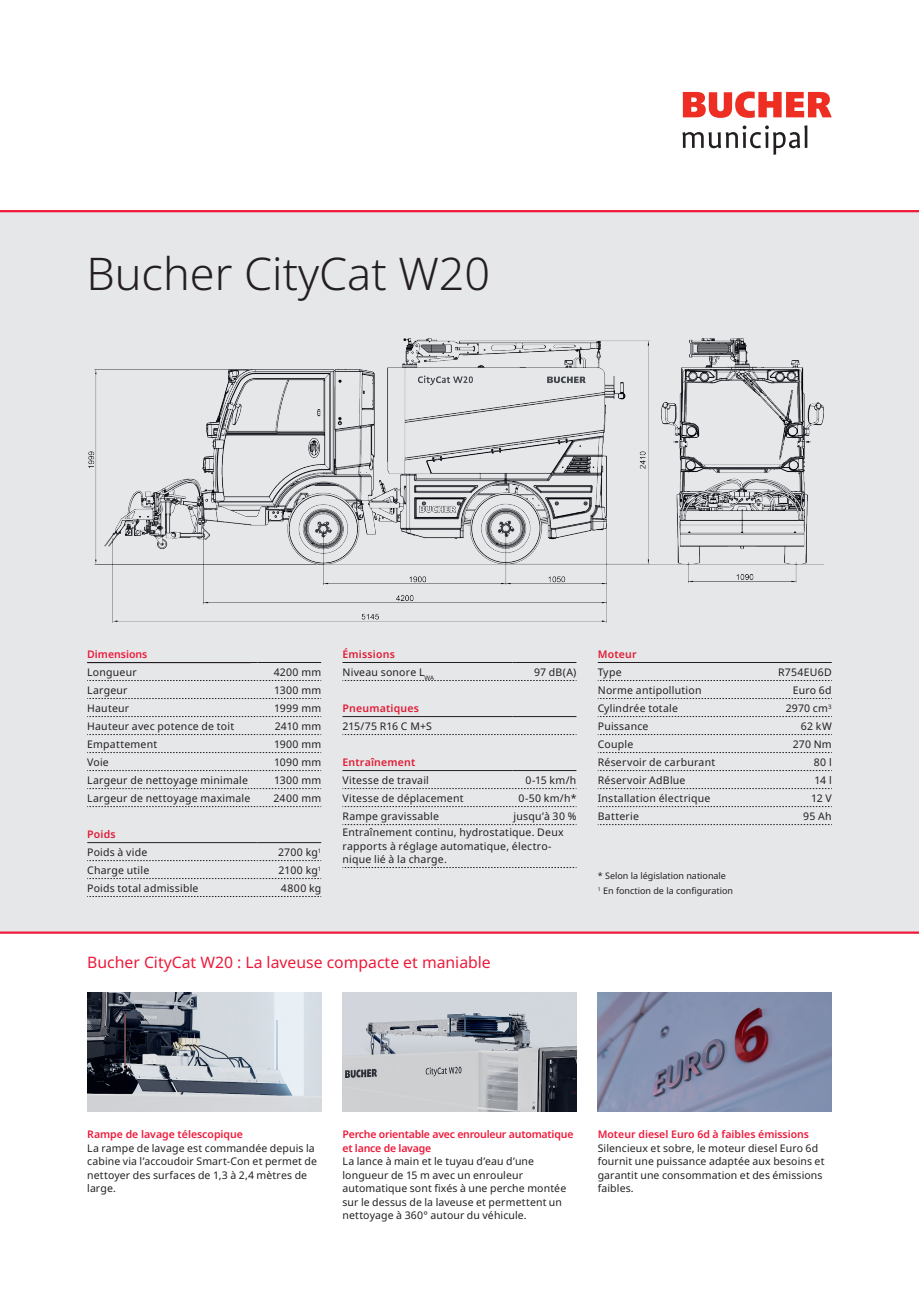
<style>
.page{position:relative;width:919px;height:1289px;background:#fff}
.page>*{position:absolute;margin:0;border:0;box-sizing:border-box;transform-origin:0 0}
.t1{font:300 45px "Noto Sans";color:#231f20}
.t2{font:15.75px "Noto Sans";color:#ed1a3a}
.t3{font:10.5px/13.5px "Noto Sans";letter-spacing:.02em;color:#231f20}
.t4{font:600 10.5px "Noto Sans";color:#ed1a3a}
.t5{font:600 10.5px/13.5px "Noto Sans";letter-spacing:-.02em;color:#ed1a3a}
.t6{font:600 10.5px "Noto Sans";letter-spacing:.02em;color:#e11b34}
.t7{font:9px/15px "Noto Sans";color:#231f20}
.s1{font-weight:600;color:#e11b34}
</style>
<div class="page">
<img style="left:597px;top:992px;width:234px;height:119px">
<div style="left:0;top:212px;width:918px;height:720px;background:#e6e7e9"></div>
<hr style="left:0;top:210px;width:918px;height:2px;background:#ed1a3a">
<hr style="left:0;top:931px;width:918px;height:2px;background:#ed1a3a">
<svg style="left:87px;top:680px;width:234px;height:1px"></svg>
<svg style="left:87px;top:698px;width:234px;height:1px"></svg>
<svg style="left:87px;top:716px;width:234px;height:1px"></svg>
<svg style="left:87px;top:734px;width:234px;height:1px"></svg>
<svg style="left:87px;top:752px;width:234px;height:1px"></svg>
<svg style="left:87px;top:770px;width:234px;height:1px"></svg>
<svg style="left:87px;top:788px;width:234px;height:1px"></svg>
<svg style="left:87px;top:806px;width:234px;height:1px"></svg>
<svg style="left:87px;top:860px;width:234px;height:1px"></svg>
<svg style="left:87px;top:878px;width:234px;height:1px"></svg>
<svg style="left:87px;top:896px;width:234px;height:1px"></svg>
<hr style="left:87px;top:662px;width:170px;height:1px;background:#231f20">
<hr style="left:257px;top:662px;width:64px;height:1px;background:#231f20">
<hr style="left:87px;top:842px;width:170px;height:1px;background:#231f20">
<hr style="left:257px;top:842px;width:64px;height:1px;background:#231f20">
<svg style="left:342px;top:680px;width:234px;height:1px"></svg>
<svg style="left:342px;top:734px;width:234px;height:1px"></svg>
<svg style="left:342px;top:788px;width:234px;height:1px"></svg>
<svg style="left:342px;top:806px;width:234px;height:1px"></svg>
<svg style="left:342px;top:824px;width:234px;height:1px"></svg>
<svg style="left:342px;top:867px;width:234px;height:1px"></svg>
<hr style="left:342px;top:662px;width:170px;height:1px;background:#231f20">
<hr style="left:512px;top:662px;width:64px;height:1px;background:#231f20">
<hr style="left:342px;top:716px;width:170px;height:1px;background:#231f20">
<hr style="left:512px;top:716px;width:64px;height:1px;background:#231f20">
<hr style="left:342px;top:770px;width:170px;height:1px;background:#231f20">
<hr style="left:512px;top:770px;width:64px;height:1px;background:#231f20">
<svg style="left:597px;top:680px;width:235px;height:1px"></svg>
<svg style="left:597px;top:698px;width:235px;height:1px"></svg>
<svg style="left:597px;top:716px;width:235px;height:1px"></svg>
<svg style="left:597px;top:734px;width:235px;height:1px"></svg>
<svg style="left:597px;top:752px;width:235px;height:1px"></svg>
<svg style="left:597px;top:770px;width:235px;height:1px"></svg>
<svg style="left:597px;top:788px;width:235px;height:1px"></svg>
<svg style="left:597px;top:806px;width:235px;height:1px"></svg>
<hr style="left:597px;top:662px;width:171px;height:1px;background:#231f20">
<hr style="left:768px;top:662px;width:63px;height:1px;background:#231f20">
<svg style="left:597px;top:824px;width:235px;height:1px"></svg>
<img style="left:88px;top:338px;width:735px;height:285px">
<img style="left:87px;top:992px;width:234px;height:119px">
<img style="left:342px;top:992px;width:234px;height:119px">
<svg style="left:682px;top:91px;width:149px;height:27px"></svg>
<svg style="left:682px;top:125px;width:125px;height:30px"></svg>
<h1 class="t1" style="left:86px;top:242px;width:405px">Bucher CityCat W20</h1>
<p class="t4" style="left:87px;top:646px;width:62px">Dimensions</p>
<p class="t3" style="left:87px;top:665px;width:51px">Longueur</p>
<p class="t3" style="left:274px;top:665px;width:49px">4200 mm</p>
<p class="t3" style="left:87px;top:683px;width:42px">Largeur</p>
<p class="t3" style="left:274px;top:683px;width:49px">1300 mm</p>
<p class="t3" style="left:87px;top:701px;width:43px">Hauteur</p>
<p class="t3" style="left:274px;top:701px;width:48px">1999 mm</p>
<p class="t3" style="left:87px;top:719px;width:148px">Hauteur avec potence de toit</p>
<p class="t3" style="left:275px;top:719px;width:48px">2410 mm</p>
<p class="t3" style="left:87px;top:737px;width:72px">Empattement</p>
<p class="t3" style="left:274px;top:737px;width:49px">1900 mm</p>
<p class="t3" style="left:87px;top:755px;width:23px">Voie</p>
<p class="t3" style="left:274px;top:755px;width:49px">1090 mm</p>
<p class="t3" style="left:87px;top:773px;width:162px">Largeur de nettoyage minimale</p>
<p class="t3" style="left:274px;top:773px;width:49px">1300 mm</p>
<p class="t3" style="left:87px;top:791px;width:165px">Largeur de nettoyage maximale</p>
<p class="t3" style="left:273px;top:791px;width:49px">2400 mm</p>
<p class="t6" style="left:87px;top:826px;width:30px">Poids</p>
<p class="t3" style="left:87px;top:845px;width:62px">Poids à vide</p>
<p class="t3" style="left:278px;top:845px;width:45px">2700 kg<sup>1</sup></p>
<p class="t3" style="left:87px;top:863px;width:64px">Charge utile</p>
<p class="t3" style="left:278px;top:863px;width:44px">2100 kg<sup>1</sup></p>
<p class="t3" style="left:87px;top:881px;width:113px">Poids total admissible</p>
<p class="t3" style="left:281px;top:881px;width:42px">4800 kg</p>
<p class="t3" style="left:342px;top:645px;width:93px;line-height:18px"><span class="s1">Émissions<br></span>Niveau sonore L<sub>WA</sub></p>
<p class="t3" style="left:534px;top:665px;width:44px">97 dB(A)</p>
<p class="t6" style="left:342px;top:701px;width:78px">Pneumatiques</p>
<p class="t3" style="left:342px;top:719px;width:91px">215/75 R16 C M+S</p>
<p class="t6" style="left:342px;top:754px;width:74px">Entraînement</p>
<p class="t3" style="left:342px;top:773px;width:88px">Vitesse de travail</p>
<p class="t3" style="left:525px;top:773px;width:52px">0-15 km/h</p>
<p class="t3" style="left:342px;top:791px;width:123px">Vitesse de déplacement</p>
<p class="t3" style="left:518px;top:791px;width:60px">0-50 km/h*</p>
<p class="t3" style="left:342px;top:809px;width:98px">Rampe gravissable</p>
<p class="t3" style="left:342px;top:808px;width:235px;line-height:15.9px;text-indent:171px">jusqu’à 30 %<br>Entraînement continu, hydrostatique. Deux</p>
<p class="t3" style="left:342px;top:839px;width:211px">rapports à réglage automatique, électro&shy;nique lié à la charge.</p>
<p class="t6" style="left:597px;top:646px;width:40px">Moteur</p>
<p class="t3" style="left:597px;top:665px;width:25px">Type</p>
<p class="t3" style="left:778px;top:665px;width:55px">R754EU6D</p>
<p class="t3" style="left:597px;top:683px;width:105px">Norme antipollution</p>
<p class="t3" style="left:792px;top:683px;width:40px">Euro 6d</p>
<p class="t3" style="left:597px;top:701px;width:82px">Cylindrée totale</p>
<p class="t3" style="left:785px;top:701px;width:48px">2970 cm<sup>3</sup></p>
<p class="t3" style="left:597px;top:719px;width:52px">Puissance</p>
<p class="t3" style="left:800px;top:719px;width:32px">62 kW</p>
<p class="t3" style="left:597px;top:737px;width:37px">Couple</p>
<p class="t3" style="left:792px;top:737px;width:41px">270 Nm</p>
<p class="t3" style="left:597px;top:755px;width:119px">Réservoir de carburant</p>
<p class="t3" style="left:813px;top:755px;width:19px">80 l</p>
<p class="t3" style="left:597px;top:773px;width:89px">Réservoir AdBlue</p>
<p class="t3" style="left:814px;top:773px;width:19px">14 l</p>
<p class="t3" style="left:597px;top:791px;width:114px">Installation électrique</p>
<p class="t3" style="left:811px;top:791px;width:22px">12 V</p>
<p class="t3" style="left:597px;top:809px;width:43px">Batterie</p>
<p class="t3" style="left:803px;top:809px;width:30px">95 Ah</p>
<p class="t7" style="left:597px;top:868px;width:137px">* Selon la législation nationale<br><sup>1</sup> En fonction de la configuration</p>
<h2 class="t2" style="left:87px;top:950px;width:405px">Bucher CityCat W20 : La laveuse compacte et maniable</h2>
<p class="t4" style="left:87px;top:1126px;width:157px">Rampe de lavage télescopique</p>
<p class="t3" style="left:87px;top:1141px;width:231px">La rampe de lavage est commandée depuis la cabine via l’accoudoir Smart-Con et permet de nettoyer des surfaces de 1,3 à 2,4 mètres de large.</p>
<p class="t5" style="left:342px;top:1127px;width:232px">Perche orientable avec enrouleur automatique et lance de lavage</p>
<p class="t3" style="left:342px;top:1154px;width:225px">La lance à main et le tuyau d’eau d’une longueur de 15 m avec un enrouleur automatique sont fixés à une perche montée sur le dessus de la laveuse et permettent un nettoyage à 360° autour du véhicule.</p>
<p class="t4" style="left:597px;top:1126px;width:213px">Moteur diesel Euro 6d à faibles émissions</p>
<p class="t3" style="left:597px;top:1141px;width:228px">Silencieux et sobre, le moteur diesel Euro 6d fournit une puissance adaptée aux besoins et garantit une consommation et des émissions faibles.</p>
</div>
